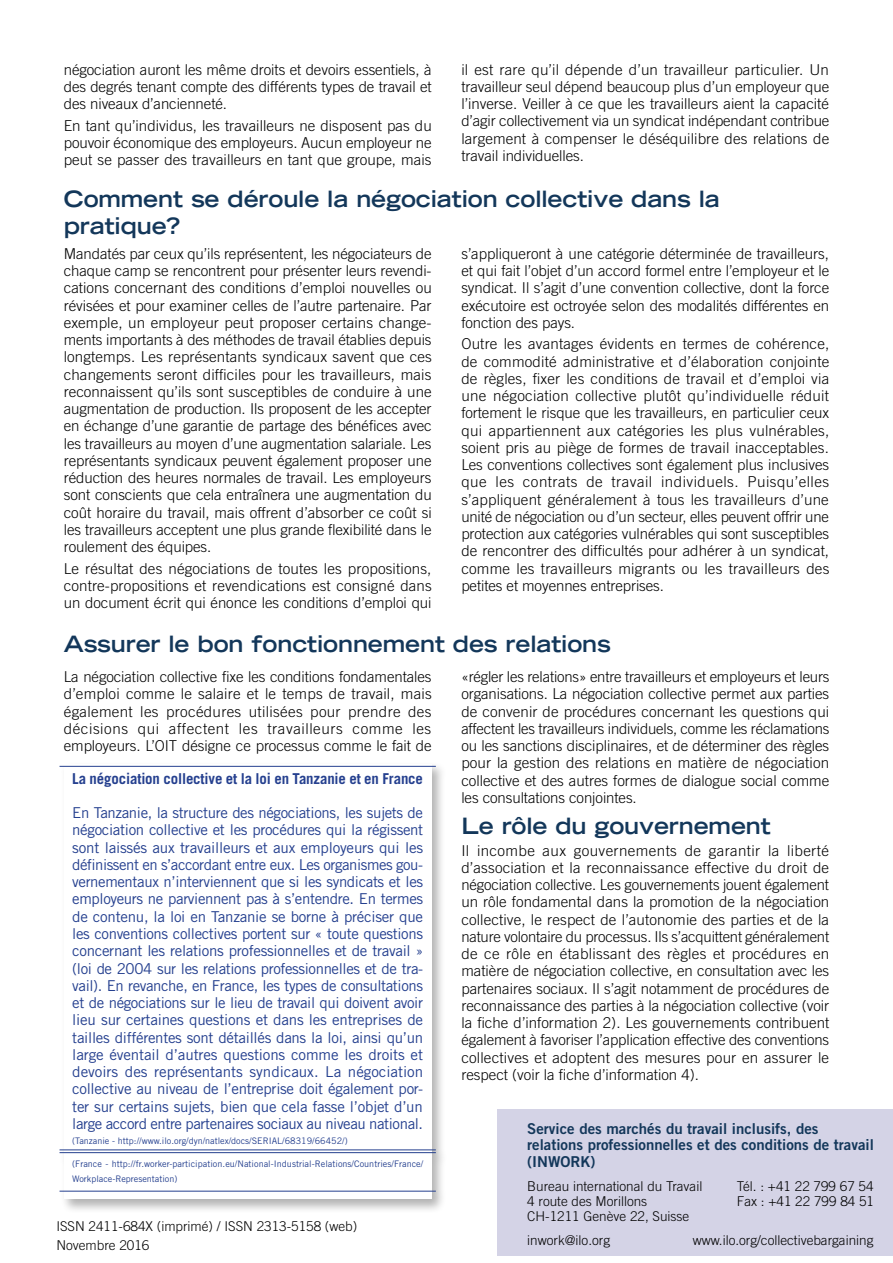
<style>
.page{position:relative;width:893px;height:1263px;background:#fff}
.page>*{position:absolute;margin:0;border:0;box-sizing:border-box;transform-origin:0 0}
.t1{font:700 expanded 22.5px/27px "Trade Gothic LT Std";letter-spacing:-.005em;color:#13375a}
.t2{font:300 15px/17.2px "Trade Gothic LT Std";letter-spacing:-.005em;color:#000;text-align:justify}
.t3{font:15px/17.2px "Trade Gothic LT Std";letter-spacing:-.025em;color:#25408f;text-align:justify}
.t4{font:15px/16.8px "Trade Gothic LT Std Bd 2";color:#13375a}
.t5{font:700 15px "Trade Gothic LT Std";letter-spacing:-.01em;color:#25408f}
.t6{font:300 13.5px/15px "Trade Gothic LT Std";color:#000}
.t7{font:9px/15px "Trade Gothic LT Std";letter-spacing:.005em;color:#25408f}
</style>
<div class="page">
<div style="left:497px;top:1110px;width:396px;height:146px;background:#d4d3e6"></div>
<div style="left:57px;top:762px;width:393px;height:452px;background:#000;opacity:.3"></div>
<div style="left:64px;top:764px;width:368px;height:435px;background:#fff"></div>
<hr style="left:60px;top:766px;width:376px;height:1px;background:#25408f">
<hr style="left:60px;top:1152px;width:376px;height:1px;background:#25408f">
<hr style="left:60px;top:1149px;width:376px;height:1px;background:#25408f">
<hr style="left:60px;top:1191px;width:376px;height:1px;background:#25408f">
<p class="t2" style="left:64px;top:60px;width:369px">négociation auront les même droits et devoirs essentiels, à des degrés tenant compte des différents types de travail et des niveaux d’ancienneté.</p>
<p class="t2" style="left:64px;top:116px;width:370px">En tant qu’individus, les travailleurs ne disposent pas du pouvoir économique des employeurs. Aucun employeur ne peut se passer des travailleurs en tant que groupe, mais</p>
<p class="t2" style="left:461px;top:60px;width:369px">il est rare qu’il dépende d’un travailleur particulier. Un travailleur seul dépend beaucoup plus d’un employeur que l’inverse. Veiller à ce que les travailleurs aient la capacité d’agir collectivement via un syndicat indépendant contribue largement à compenser le déséquilibre des relations de travail individuelles.</p>
<h1 class="t1" style="left:64px;top:185px;width:658px">Comment se déroule la négociation collective dans la pratique?</h1>
<p class="t2" style="left:64px;top:245px;width:370px">Mandatés par ceux qu’ils représentent, les négociateurs de chaque camp se rencontrent pour présenter leurs revendi&shy;cations concernant des conditions d’emploi nouvelles ou révisées et pour examiner celles de l’autre partenaire. Par exemple, un employeur peut proposer certains change&shy;ments importants à des méthodes de travail établies depuis longtemps. Les représentants syndicaux savent que ces changements seront difficiles pour les travailleurs, mais reconnaissent qu’ils sont susceptibles de conduire à une augmentation de production. Ils proposent de les accepter en échange d’une garantie de partage des bénéfices avec les travailleurs au moyen d’une augmentation salariale. Les représentants syndicaux peuvent également proposer une réduction des heures normales de travail. Les employeurs sont conscients que cela entraînera une augmentation du coût horaire du travail, mais offrent d’absorber ce coût si les travailleurs acceptent une plus grande flexibilité dans le roulement des équipes.</p>
<p class="t2" style="left:64px;top:559px;width:370px">Le résultat des négociations de toutes les propositions, contre-propositions et revendications est consigné dans un document écrit qui énonce les conditions d’emploi qui</p>
<p class="t2" style="left:461px;top:245px;width:369px">s’appliqueront à une catégorie déterminée de travailleurs, et qui fait l’objet d’un accord formel entre l’employeur et le syndicat. Il s’agit d’une convention collective, dont la force exécutoire est octroyée selon des modalités différentes en fonction des pays.</p>
<p class="t2" style="left:461px;top:335px;width:370px">Outre les avantages évidents en termes de cohérence, de commodité administrative et d’élaboration conjointe de règles, fixer les conditions de travail et d’emploi via une négociation collective plutôt qu’individuelle réduit fortement le risque que les travailleurs, en particulier ceux qui appartiennent aux catégories les plus vulnérables, soient pris au piège de formes de travail inacceptables.<br>Les conventions collectives sont également plus inclusives que les contrats de travail individuels. Puisqu’elles s’appliquent généralement à tous les travailleurs d’une unité de négociation ou d’un secteur, elles peuvent offrir une protection aux catégories vulnérables qui sont susceptibles de rencontrer des difficultés pour adhérer à un syndicat, comme les travailleurs migrants ou les travailleurs des petites et moyennes entreprises.</p>
<h1 class="t1" style="left:64px;top:630px;width:549px">Assurer le bon fonctionnement des relations</h1>
<p class="t2" style="left:64px;top:668px;width:370px">La négociation collective fixe les conditions fondamentales d’emploi comme le salaire et le temps de travail, mais également les procédures utilisées pour prendre des décisions qui affectent les travailleurs comme les employeurs. L’OIT désigne ce processus comme le fait de</p>
<p class="t2" style="left:461px;top:668px;width:370px">«régler les relations» entre travailleurs et employeurs et leurs organisations. La négociation collective permet aux parties de convenir de procédures concernant les questions qui affectent les travailleurs individuels, comme les réclamations ou les sanctions disciplinaires, et de déterminer des règles pour la gestion des relations en matière de négociation collective et des autres formes de dialogue social comme les consultations conjointes.</p>
<h1 class="t1" style="left:461px;top:812px;width:311px">Le rôle du gouvernement</h1>
<p class="t2" style="left:461px;top:841px;width:369px">Il incombe aux gouvernements de garantir la liberté d’association et la reconnaissance effective du droit de négociation collective. Les gouvernements jouent également un rôle fondamental dans la promotion de la négociation collective, le respect de l’autonomie des parties et de la nature volontaire du processus. Ils s’acquittent généralement de ce rôle en établissant des règles et procédures en matière de négociation collective, en consultation avec les partenaires sociaux. Il s’agit notamment de procédures de reconnaissance des parties à la négociation collective (voir la fiche d’information 2). Les gouvernements contribuent également à favoriser l’application effective des conventions collectives et adoptent des mesures pour en assurer le respect (voir la fiche d’information 4).</p>
<p class="t5" style="left:72px;top:769px;width:352px">La négociation collective et la loi en Tanzanie et en France</p>
<p class="t3" style="left:72px;top:804px;width:352px">En Tanzanie, la structure des négociations, les sujets de négociation collective et les procédures qui la régissent sont laissés aux travailleurs et aux employeurs qui les définissent en s’accordant entre eux. Les organismes gou&shy;vernementaux n’interviennent que si les syndicats et les employeurs ne parviennent pas à s’entendre. En termes de contenu, la loi en Tanzanie se borne à préciser que les conventions collectives portent sur « toute questions concernant les relations professionnelles et de travail » (loi de 2004 sur les relations professionnelles et de tra&shy;vail). En revanche, en France, les types de consultations et de négociations sur le lieu de travail qui doivent avoir lieu sur certaines questions et dans les entreprises de tailles différentes sont détaillés dans la loi, ainsi qu’un large éventail d’autres questions comme les droits et devoirs des représentants syndicaux. La négociation collective au niveau de l’entreprise doit également por&shy;ter sur certains sujets, bien que cela fasse l’objet d’un large accord entre partenaires sociaux au niveau national.</p>
<p class="t7" style="left:72px;top:1133px;width:277px">(Tanzanie - http://www.ilo.org/dyn/natlex/docs/SERIAL/68319/66452/)</p>
<p class="t7" style="left:72px;top:1156px;width:352px">(France - http://fr.worker-participation.eu/National-Industrial-Relations/Countries/France/<br>Workplace-Representation)</p>
<p class="t4" style="left:527px;top:1119px;width:348px">Service des marchés du travail inclusifs, des relations professionnelles et des conditions de travail (INWORK)</p>
<p class="t6" style="left:527px;top:1179px;width:177px">Bureau international du Travail<br>4 route des Morillons<br>CH-1211 Genève 22, Suisse</p>
<p class="t6" style="left:527px;top:1233px;width:84px">inwork@ilo.org</p>
<p class="t6" style="left:693px;top:1233px;width:182px">www.ilo.org/collectivebargaining</p>
<p class="t6" style="left:737px;top:1179px;width:139px">Tél. : +41 22 799 67 54<br>Fax : +41 22 799 84 51</p>
<p class="t6" style="left:56px;top:1216px;width:302px;line-height:19.2px">ISSN 2411-684X (imprimé) / ISSN 2313-5158 (web)<br>Novembre 2016</p>
</div>
